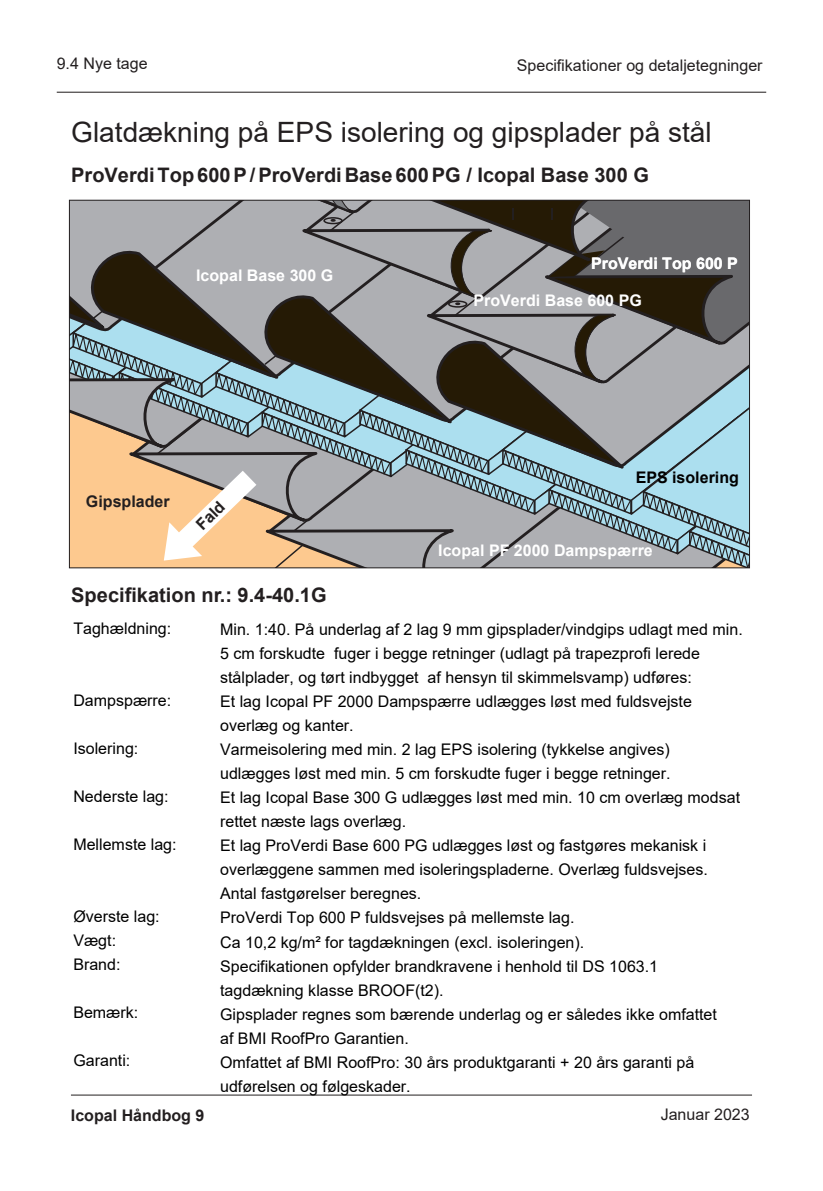
<style>
.page{position:relative;width:823px;height:1191px;background:#fff}
.page>*{position:absolute;margin:0;border:0;box-sizing:border-box;transform-origin:0 0}
.t1{font:28px "Arial";color:#231f20}
.t2{font:700 20px "Arial";color:#231f20}
.t3{font:16px/24px "Arial";color:#000}
.t4{font:16px "Arial";color:#231f20}
.t5{font:700 16px "Arial";color:#fff}
.t6{font:700 16px "Arial";color:#fff}
.t7{font:700 16px "Arial";color:#231f20}
.t8{font:700 16px "Arial";color:#000}
.t9{font:16px "Arial";color:#231f20}
.t10{font:700 16px "Arial";color:#231f20}
.s1{font-style:inherit}
</style>
<div class="page">
<hr style="left:71px;top:1094px;width:680px;height:1px;background:#231f20">
<hr style="left:57px;top:92px;width:708px;height:1px;background:#231f20">
<svg style="left:69px;top:200px;width:680px;height:368px;background:#919491"></svg>
<p class="t4" style="left:57px;top:52px;width:92px">9.4 Nye tage</p>
<p class="t4" style="left:516px;top:54px;width:247px">Specifikationer og detaljetegninger</p>
<h1 class="t1" style="left:71px;top:113px;width:641px">Glatdækning på EPS isolering og gipsplader på stål</h1>
<p class="t2" style="left:71px;top:161px;width:579px">ProVerdi Top 600 P / ProVerdi Base 600 PG <span class="s1">/ Icopal Base 300 G</span></p>
<p class="t5" style="left:196px;top:264px;width:138px">Icopal Base 300 G</p>
<p class="t7" style="left:86px;top:490px;width:85px">Gipsplader</p>
<p class="t10" style="left:191px;top:519px;width:34px;rotate:-45deg">Fald</p>
<p class="t6" style="left:590px;top:252px;width:148px">ProVerdi Top 600 P</p>
<p class="t6" style="left:473px;top:289px;width:170px">ProVerdi Base 600 PG</p>
<p class="t8" style="left:635px;top:466px;width:105px">EPS isolering</p>
<p class="t5" style="left:438px;top:539px;width:216px">Icopal PF 2000 Dampspærre</p>
<p class="t2" style="left:71px;top:581px;width:257px">Specifikation nr.: 9.4-40.<span class="s1">1</span>G</p>
<p class="t3" style="left:73px;top:616px;width:99px">Taghældning:</p>
<p class="t3" style="left:220px;top:617px;width:524px">Min. 1:40. På underlag af 2 lag 9 mm gipsplader/vindgips udlagt med min.<br>5 cm forskudte fuger i begge retninger (udlagt på trapezprofi lerede stålplader, og tørt indbygget af hensyn til skimmelsvamp) udføres:<br>Et lag Icopal PF 2000 Dampspærre udlægges løst med fuldsvejste overlæg og kanter.<br>Varmeisolering med min. 2 lag EPS isolering (tykkelse angives) udlægges løst med min. 5 cm forskudte fuger i begge retninger.<br>Et lag Icopal Base 300 G udlægges løst med min. <span class="s1">10</span> cm overlæg modsat rettet næste lags overlæg.<br>Et lag <span class="s1">ProVerdi</span> Base 600 PG udlægges løst og fastgøres mekanisk i overlæggene sammen med isoleringspladerne. Overlæg fuldsvejses.<br>Antal fastgørelser beregnes.<br><span class="s1">ProVerdi</span> Top 600 P fuldsvejses på mellemste lag.<br>Ca 10,2 kg/m² for tagdækningen (excl. isoleringen).<br>Specifikationen opfylder brandkravene i henhold til DS 1063.1 tagdækning klasse BROOF(t2).<br>Gipsplader regnes som bærende underlag og er således ikke omfattet<br>af BMI RoofPro Garantien.<br>Omfattet af BMI RoofPro: 30 års produktgaranti + 20 års garanti på udførelsen og følgeskader.</p>
<p class="t3" style="left:73px;top:688px;width:99px">Dampspærre:</p>
<p class="t3" style="left:73px;top:736px;width:66px">Isolering:</p>
<p class="t3" style="left:73px;top:784px;width:97px">Nederste lag:</p>
<p class="t3" style="left:73px;top:832px;width:105px">Mellemste lag:</p>
<p class="t3" style="left:73px;top:904px;width:88px">Øverste lag:<br>Vægt:<br>Brand:</p>
<p class="t3" style="left:73px;top:1000px;width:66px">Bemærk:</p>
<p class="t3" style="left:73px;top:1048px;width:58px">Garanti:</p>
<p class="t7" style="left:71px;top:1104px;width:135px">Icopal Håndbog 9</p>
<p class="t9" style="left:660px;top:1103px;width:90px">Januar 2023</p>
</div>
